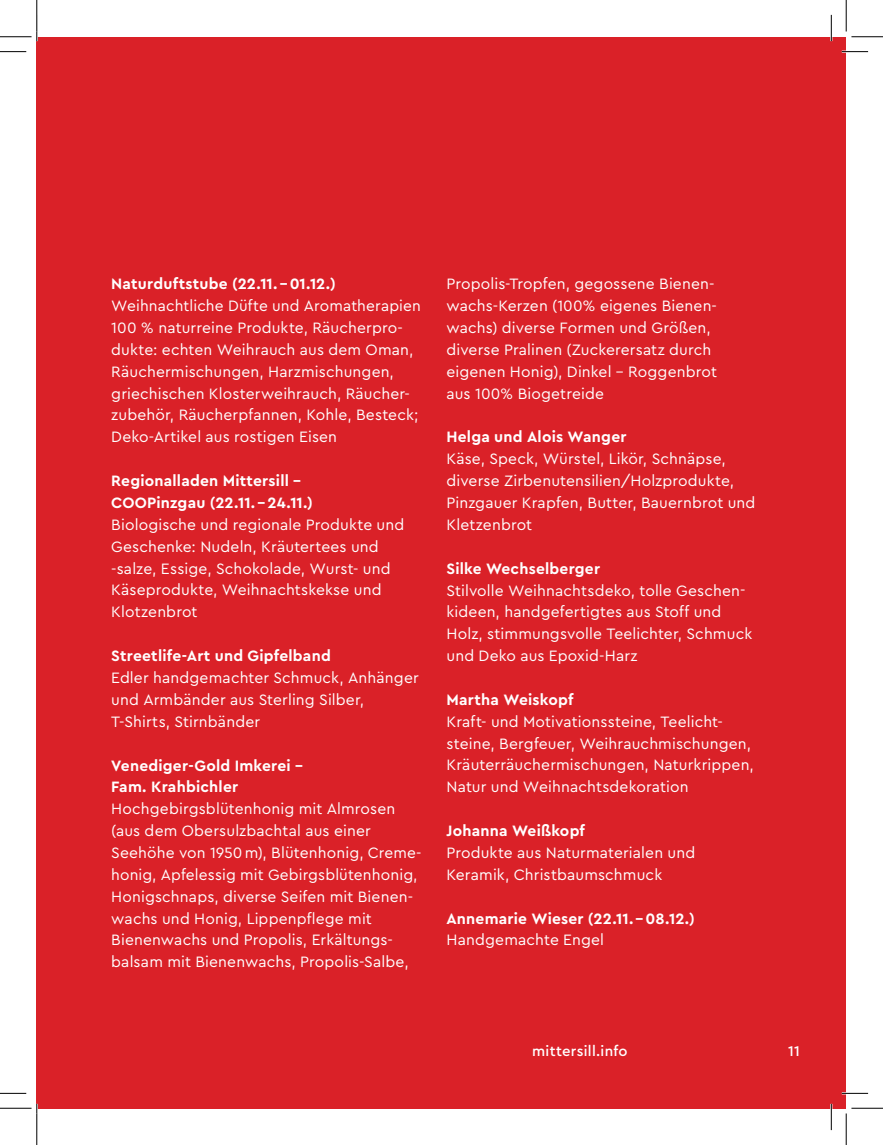
<style>
.page{position:relative;width:883px;height:1145px;background:#fff}
.page>*{position:absolute;margin:0;border:0;box-sizing:border-box;transform-origin:0 0}
.t1{font:15.75px/21.9px "Cera Pro";letter-spacing:.01em;color:#fff}
.t2{font:700 15.75px/21.9px "Cera Pro";letter-spacing:.015em;color:#fff}
.t3{font:500 14.88px "Cera Pro";letter-spacing:.02em;color:#fff}
</style>
<div class="page">
<div style="left:37px;top:37px;width:808px;height:1071px;background:#da2128"></div>
<hr style="left:841px;top:51px;width:26px;height:2px;background:#fff">
<hr style="left:841px;top:1092px;width:26px;height:2px;background:#fff">
<hr style="left:36px;top:15px;width:2px;height:26px;background:#fff">
<hr style="left:36px;top:1104px;width:2px;height:26px;background:#fff">
<hr style="left:829px;top:15px;width:3px;height:26px;background:#fff">
<hr style="left:829px;top:1104px;width:3px;height:26px;background:#fff">
<svg style="left:0;top:51px;width:26px;height:1px"></svg>
<svg style="left:841px;top:51px;width:26px;height:1px"></svg>
<svg style="left:0;top:1093px;width:26px;height:1px"></svg>
<svg style="left:841px;top:1093px;width:26px;height:1px"></svg>
<svg style="left:830px;top:15px;width:1px;height:26px"></svg>
<svg style="left:830px;top:1104px;width:1px;height:26px"></svg>
<hr style="left:0;top:36px;width:32px;height:1px;background:#000">
<hr style="left:851px;top:36px;width:31px;height:1px;background:#000">
<hr style="left:0;top:1108px;width:32px;height:1px;background:#000">
<hr style="left:851px;top:1108px;width:31px;height:1px;background:#000">
<hr style="left:36px;top:0;width:1px;height:31px;background:#000">
<hr style="left:36px;top:1113px;width:1px;height:32px;background:#000">
<hr style="left:845px;top:0;width:1px;height:31px;background:#000">
<hr style="left:845px;top:1113px;width:1px;height:32px;background:#000">
<p class="t2" style="left:111px;top:272px;width:226px">Naturduftstube (22.11. – 01.12.)</p>
<p class="t1" style="left:111px;top:294px;width:311px">Weihnachtliche Düfte und Aromatherapien 100 % naturreine Produkte, Räucherpro&shy;dukte: echten Weihrauch aus dem Oman, Räuchermischungen, Harzmischungen, griechischen Klosterweihrauch, Räucher&shy;zubehör, Räucherpfannen, Kohle, Besteck; Deko-Artikel aus rostigen Eisen</p>
<p class="t2" style="left:111px;top:469px;width:203px">Regionalladen Mittersill -<br>COOPinzgau (22.11. – 24.11.)</p>
<p class="t1" style="left:111px;top:513px;width:294px">Biologische und regionale Produkte und Geschenke: Nudeln, Kräutertees und -salze, Essige, Schokolade, Wurst- und Käseprodukte, Weihnachtskekse und Klotzenbrot</p>
<p class="t2" style="left:111px;top:644px;width:221px">Streetlife-Art und Gipfelband</p>
<p class="t1" style="left:111px;top:666px;width:309px">Edler handgemachter Schmuck, Anhänger und Armbänder aus Sterling Silber,<br>T-Shirts, Stirnbänder</p>
<p class="t2" style="left:111px;top:754px;width:193px">Venediger-Gold Imkerei –<br>Fam. Krahbichler</p>
<p class="t1" style="left:111px;top:797px;width:312px">Hochgebirgsblütenhonig mit Almrosen (aus dem Obersulzbachtal aus einer Seehöhe von 1950 m), Blütenhonig, Creme&shy;honig, Apfelessig mit Gebirgsblütenhonig, Honigschnaps, diverse Seifen mit Bienen&shy;wachs und Honig, Lippenpflege mit Bienenwachs und Propolis, Erkältungs&shy;balsam mit Bienenwachs, Propolis-Salbe,</p>
<p class="t1" style="left:446px;top:272px;width:272px">Propolis-Tropfen, gegossene Bienen&shy;wachs-Kerzen (100% eigenes Bienen&shy;wachs) diverse Formen und Größen, diverse Pralinen (Zuckerersatz durch eigenen Honig), Dinkel – Roggenbrot aus 100% Biogetreide</p>
<p class="t2" style="left:446px;top:425px;width:181px">Helga und Alois Wanger</p>
<p class="t1" style="left:446px;top:447px;width:310px">Käse, Speck, Würstel, Likör, Schnäpse, diverse Zirbenutensilien/Holzprodukte, Pinzgauer Krapfen, Butter, Bauernbrot und Kletzenbrot</p>
<p class="t2" style="left:446px;top:557px;width:155px">Silke Wechselberger</p>
<p class="t1" style="left:446px;top:579px;width:307px">Stilvolle Weihnachtsdeko, tolle Geschen&shy;kideen, handgefertigtes aus Stoff und Holz, stimmungsvolle Teelichter, Schmuck und Deko aus Epoxid-Harz</p>
<p class="t2" style="left:446px;top:688px;width:128px">Martha Weiskopf</p>
<p class="t1" style="left:446px;top:710px;width:309px">Kraft- und Motivationssteine, Teelicht&shy;steine, Bergfeuer, Weihrauchmischungen, Kräuterräuchermischungen, Naturkrippen, Natur und Weihnachtsdekoration</p>
<p class="t2" style="left:446px;top:819px;width:140px">Johanna Weißkopf</p>
<p class="t1" style="left:446px;top:841px;width:250px">Produkte aus Naturmaterialen und<br>Keramik, Christbaumschmuck</p>
<p class="t2" style="left:446px;top:907px;width:250px">Annemarie Wieser (22.11. – 08.12.)</p>
<p class="t1" style="left:446px;top:929px;width:159px">Handgemachte Engel</p>
<p class="t3" style="left:532px;top:1041px;width:97px">mittersill.info</p>
<p class="t3" style="left:787px;top:1041px;width:13px">11</p>
</div>
